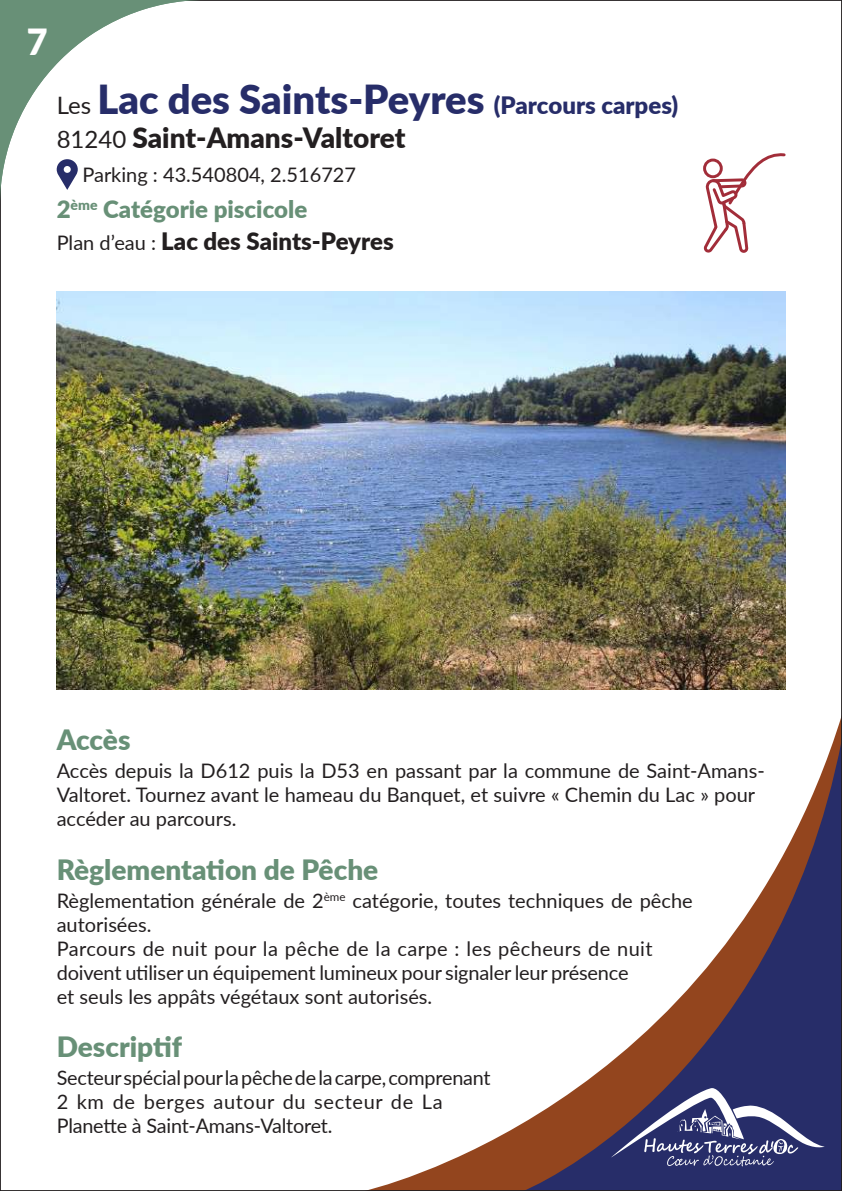
<style>
.page{position:relative;width:842px;height:1191px;background:#fff}
.page>*{position:absolute;margin:0;border:0;box-sizing:border-box;transform-origin:0 0}
.t1{font:900 40px "Lato";color:#272d69}
.t2{font:900 36px "Lato";color:#fff}
.t3{font:900 28px "Lato";color:#689077}
.t4{font:900 28px "Lato";color:#231f20}
.t5{font:900 24px/32px "Lato";color:#689077}
.t6{font:20px/24px "Lato";color:#231f20}
.s1{font-weight:400;font-size:24px;color:#231f20}
.s2{font-size:24px}
.s3{font-weight:400;font-size:24px}
.s4{font-weight:400;font-size:20px;color:#231f20}
.s5{color:#231f20}
</style>
<div class="page">
<svg style="left:372px;top:721px;width:468px;height:468px"></svg>
<svg style="left:523px;top:738px;width:317px;height:451px"></svg>
<svg style="left:610px;top:1087px;width:215px;height:79px;background:#57557d"></svg>
<svg style="left:0;top:0;width:206px;height:206px"></svg>
<svg style="left:57px;top:159px;width:21px;height:31px"></svg>
<img style="left:57px;top:291px;width:728px;height:398px">
<div style="left:703px;top:159px;width:20px;height:19px;border:3px solid #a22d39;border-radius:50%"></div>
<svg style="left:704px;top:153px;width:82px;height:100px"></svg>
<h2 class="t2" style="left:27px;top:14px;width:22px">7</h2>
<h1 class="t1" style="left:57px;top:69px;width:623px"><span class="s1">Les</span> Lac des Saints-Peyres <span class="s2">(Parcours carpes)</span></h1>
<h3 class="t4" style="left:57px;top:116px;width:350px"><span class="s3">81240</span> Saint-Amans-Valtoret</h3>
<p class="t6" style="left:82px;top:162px;width:275px">Parking : 43.540804, 2.516727</p>
<p class="t5" style="left:57px;top:192px;width:338px">2<sup>ème</sup> Catégorie piscicole<br><span class="s4">Plan d’eau :</span> <span class="s5">Lac des Saints-Peyres</span></p>
<h3 class="t3" style="left:57px;top:718px;width:75px">Accès</h3>
<p class="t6" style="left:57px;top:758px;width:709px">Accès depuis la D612 puis la D53 en passant par la commune de Saint-Amans-<br>Valtoret. Tournez avant le hameau du Banquet, et suivre « Chemin du Lac » pour accéder au parcours.</p>
<h3 class="t3" style="left:57px;top:848px;width:323px">Règlementation de Pêche</h3>
<p class="t6" style="left:57px;top:887px;width:637px">Règlementation générale de 2<sup>ème</sup> catégorie, toutes techniques de pêche autorisées.<br>Parcours de nuit pour la pêche de la carpe : les pêcheurs de nuit doivent utiliser un équipement lumineux pour signaler leur présence<br>et seuls les appâts végétaux sont autorisés.</p>
<h3 class="t3" style="left:57px;top:1026px;width:127px">Descriptif</h3>
<p class="t6" style="left:57px;top:1065px;width:435px">Secteur spécial pour la pêche de la carpe, comprenant<br>2 km de berges autour du secteur de La<br>Planette à Saint-Amans-Valtoret.</p>
</div>
